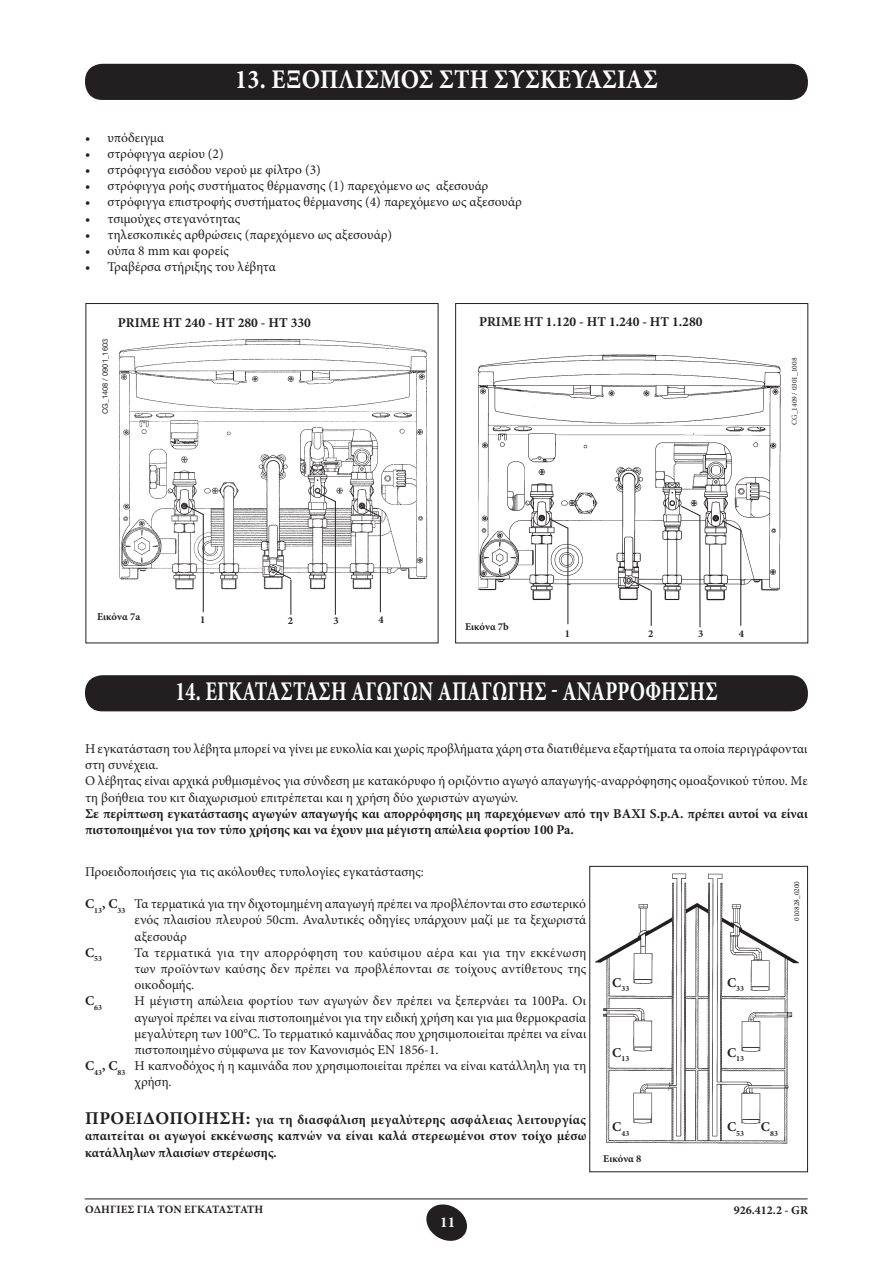
<style>
.page{position:relative;width:893px;height:1263px;background:#fff}
.page>*{position:absolute;margin:0;border:0;box-sizing:border-box;transform-origin:0 0}
.capitolo{font:700 27px "Minion Pro";letter-spacing:.01em;color:#fff;scale:.74 1}
.capitolo-2{font:700 27px "Minion Pro";letter-spacing:.01em;color:#fff;scale:.89 1}
.t1{font:700 15px "Minion Pro";color:#fff}
.rientri{font:13.5px/16.2px "Minion Pro";color:#231f20;text-align:justify}
.testo{font:700 13.5px/16.2px "Minion Pro";color:#231f20}
.testo-2{font:13.5px/16.2px "Minion Pro";color:#231f20}
.t2{font:700 12px "Minion Pro";color:#231f20}
.t3{font:700 11.25px "Minion Pro";letter-spacing:.005em;color:#231f20}
.testo-3{font:700 10.5px "Minion Pro";color:#231f20}
.rientri-2{font:700 7.8px "Minion Pro";color:#231f20}
.t4{font:7.5px "Minion Pro";color:#231f20}
.t5{font:7.5px "Helvetica Neue LT Std";color:#231f20}
.s1{font-weight:700}
.s2{font-size:18px}
.s3{font-style:italic}
</style>
<div class="page">
<svg style="left:426px;top:1204px;width:41px;height:37px"></svg>
<hr style="left:85px;top:1198px;width:723px;height:1px;background:#231f20">
<div style="left:589px;top:866px;width:219px;height:306px;border:1px solid #231f20"></div>
<img style="left:595px;top:874px;width:204px;height:269px">
<div style="left:86px;top:676px;width:721px;height:35px;background:#231f20;border-radius:16px"></div>
<div style="left:85px;top:675px;width:723px;height:36px;border:2px solid #231f20;border-radius:16px"></div>
<div style="left:86px;top:65px;width:721px;height:34px;background:#231f20;border-radius:16px"></div>
<div style="left:85px;top:64px;width:723px;height:36px;border:2px solid #231f20;border-radius:16px"></div>
<hr style="left:380px;top:516px;width:1px;height:96px;background:#231f20">
<hr style="left:335px;top:501px;width:1px;height:114px;background:#231f20">
<hr style="left:290px;top:579px;width:1px;height:36px;background:#231f20">
<hr style="left:203px;top:514px;width:1px;height:98px;background:#231f20">
<div style="left:455px;top:303px;width:353px;height:340px;border:1px solid #231f20"></div>
<hr style="left:740px;top:530px;width:1px;height:96px;background:#231f20">
<hr style="left:699px;top:515px;width:1px;height:112px;background:#231f20">
<hr style="left:651px;top:591px;width:1px;height:35px;background:#231f20">
<hr style="left:567px;top:528px;width:1px;height:96px;background:#231f20">
<img style="left:478px;top:355px;width:302px;height:249px">
<img style="left:119px;top:339px;width:309px;height:253px">
<p class="capitolo-2" style="left:235px;top:60px;width:476px">13. ΕΞΟΠΛΙΣΜΟΣ ΣΤΗ ΣΥΣΚΕΥΑΣΙΑΣ</p>
<p class="rientri" style="left:85px;top:129px;width:81px">• υπόδειγμα</p>
<p class="rientri" style="left:85px;top:145px;width:140px">• στρόφιγγα αερίου (2)</p>
<p class="rientri" style="left:85px;top:162px;width:237px">• στρόφιγγα εισόδου νερού με φίλτρο (3)</p>
<p class="rientri" style="left:85px;top:178px;width:405px">• στρόφιγγα ροής συστήματος θέρμανσης (1) παρεχόμενο ως αξεσουάρ</p>
<p class="rientri" style="left:85px;top:194px;width:438px">• στρόφιγγα επιστροφής συστήματος θέρμανσης (4) παρεχόμενο ως αξεσουάρ</p>
<p class="rientri" style="left:85px;top:210px;width:157px">• τσιμούχες στεγανότητας</p>
<p class="rientri" style="left:85px;top:226px;width:309px">• τηλεσκοπικές αρθρώσεις (παρεχόμενο ως αξεσουάρ)</p>
<p class="rientri" style="left:85px;top:243px;width:145px">• ούπα 8 mm και φορείς</p>
<p class="rientri" style="left:85px;top:259px;width:192px">• Τραβέρσα στήριξης του λέβητα</p>
<p class="t5" style="left:101px;top:414px;width:77px;rotate:-90deg">CG_1408 / 0901_1603</p>
<p class="testo" style="left:118px;top:315px;width:194px">PRIME HT 240 - HT 280 - HT 330</p>
<p class="testo" style="left:479px;top:314px;width:225px">PRIME HT 1.120 - HT 1.240 - HT 1.280</p>
<p class="t4" style="left:789px;top:425px;width:68px;rotate:-90deg">CG_1409 / 0301_1008</p>
<p class="testo-3" style="left:97px;top:610px;width:45px">Εικόνα 7a</p>
<p class="testo-3" style="left:200px;top:613px;width:7px">1</p>
<p class="testo-3" style="left:288px;top:613px;width:7px">2</p>
<p class="testo-3" style="left:333px;top:613px;width:7px">3</p>
<p class="testo-3" style="left:378px;top:613px;width:7px">4</p>
<p class="testo-3" style="left:465px;top:619px;width:45px">Εικόνα 7b</p>
<p class="testo-3" style="left:565px;top:626px;width:7px">1</p>
<p class="testo-3" style="left:648px;top:626px;width:7px">2</p>
<p class="testo-3" style="left:698px;top:626px;width:7px">3</p>
<p class="testo-3" style="left:739px;top:626px;width:7px">4</p>
<p class="capitolo" style="left:175px;top:672px;width:734px">14. ΕΓΚΑΤΑΣΤΑΣΗ ΑΓΩΓΩΝ ΑΠΑΓΩΓΗΣ - ΑΝΑΡΡΟΦΗΣΗΣ</p>
<p class="testo-2" style="left:85px;top:741px;width:724px">Η εγκατάσταση του λέβητα μπορεί να γίνει με ευκολία και χωρίς προβλήματα χάρη στα διατιθέμενα εξαρτήματα τα οποία περιγράφονται στη συνέχεια.</p>
<p class="testo-2" style="left:85px;top:773px;width:724px">Ο λέβητας είναι αρχικά ρυθμισμένος για σύνδεση με κατακόρυφο ή οριζόντιο αγωγό απαγωγής-αναρρόφησης ομοαξονικού τύπου. Με τη βοήθεια του κιτ διαχωρισμού επιτρέπεται και η χρήση δύο χωριστών αγωγών.</p>
<p class="testo" style="left:85px;top:805px;width:724px">Σε περίπτωση εγκατάστασης αγωγών απαγωγής και απορρόφησης μη παρεχόμενων από την ΒΑΧΙ S.p.A. πρέπει αυτοί να είναι πιστοποιημένοι για τον τύπο χρήσης και να έχουν μια μέγιστη απώλεια φορτίου 100 Pa.</p>
<p class="testo-2" style="left:85px;top:863px;width:340px">Προειδοποιήσεις για τις ακόλουθες τυπολογίες εγκατάστασης:</p>
<p class="rientri" style="left:135px;top:896px;width:453px;text-indent:-50px"><span class="s1">C</span><sub>13</sub><span class="s1">, C</span><sub>33</sub> Τα τερματικά για την διχοτομημένη απαγωγή πρέπει να προβλέπονται στο εσωτερικό ενός πλαισίου πλευρού 50cm. Αναλυτικές οδηγίες υπάρχουν μαζί με τα ξεχωριστά αξεσουάρ</p>
<p class="rientri-2" style="left:85px;top:953px;width:18px"><sup>C</sup>53</p>
<p class="rientri" style="left:135px;top:944px;width:453px">Τα τερματικά για την απορρόφηση του καύσιμου αέρα και για την εκκένωση των προϊόντων καύσης δεν πρέπει να προβλέπονται σε τοίχους αντίθετους της οικοδομής.</p>
<p class="rientri-2" style="left:85px;top:1002px;width:18px"><sup>C</sup>63</p>
<p class="rientri" style="left:135px;top:993px;width:453px">Η μέγιστη απώλεια φορτίου των αγωγών δεν πρέπει να ξεπερνάει τα 100Pa. Οι αγωγοί πρέπει να είναι πιστοποιημένοι για την ειδική χρήση και για μια θερμοκρασία μεγαλύτερη των 100°C. Το τερματικό καμινάδας που χρησιμοποιείται πρέπει να είναι πιστοποιημένο σύμφωνα με τον Κανονισμός EN 1856-1.</p>
<p class="rientri" style="left:135px;top:1058px;width:453px;text-indent:-50px"><span class="s1">C</span><sub>43</sub><span class="s1">, C</span><sub>83</sub> Η καπνοδόχος ή η καμινάδα που χρησιμοποιείται πρέπει να είναι κατάλληλη για τη χρήση.</p>
<p class="testo" style="left:85px;top:1112px;width:503px;text-align:justify"><span class="s2">ΠΡΟΕΙ ΔΟΠΟΙΗΣΗ:</span> για τη διασφάλιση μεγαλύτερης ασφάλειας λειτουργίας απαιτείται οι αγωγοί εκκένωσης καπνών να είναι καλά στερεωμένοι στον τοίχο μέσω κατάλληλων πλαισίων στερέωσης<span class="s3">.</span></p>
<p class="rientri-2" style="left:612px;top:983px;width:18px"><sup>C</sup>33</p>
<p class="rientri-2" style="left:727px;top:983px;width:18px"><sup>C</sup>33</p>
<p class="rientri-2" style="left:612px;top:1053px;width:18px"><sup>C</sup>13</p>
<p class="rientri-2" style="left:727px;top:1053px;width:18px"><sup>C</sup>13</p>
<p class="t4" style="left:792px;top:921px;width:41px;rotate:-90deg">010828_0200</p>
<p class="rientri-2" style="left:612px;top:1128px;width:18px"><sup>C</sup>43</p>
<p class="rientri-2" style="left:727px;top:1128px;width:18px"><sup>C</sup>53</p>
<p class="rientri-2" style="left:761px;top:1128px;width:18px"><sup>C</sup>83</p>
<p class="testo-3" style="left:603px;top:1151px;width:40px">Εικόνα 8</p>
<p class="t3" style="left:85px;top:1201px;width:180px">ΟΔΗΓΙΕΣ ΓΙΑ ΤΟΝ ΕΓΚΑΤΑΣΤΑΤΗ</p>
<p class="t2" style="left:734px;top:1201px;width:76px">926.412.2 - GR</p>
<p class="t1" style="left:440px;top:1211px;width:16px">11</p>
</div>
